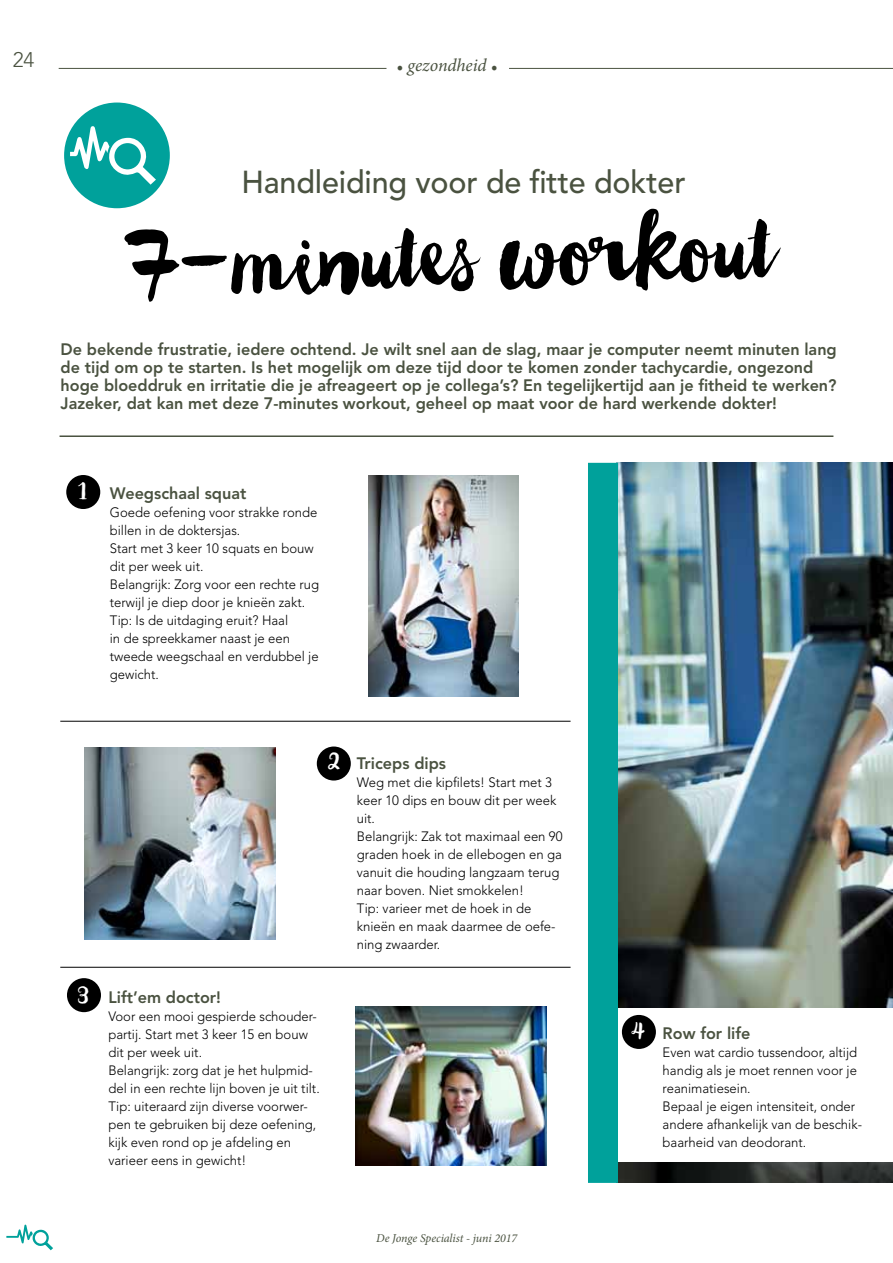
<style>
.page{position:relative;width:893px;height:1263px;background:#fff}
.page>*{position:absolute;margin:0;border:0;box-sizing:border-box;transform-origin:0 0}
.t1{font:108px "Wanderlust Letters";color:#000}
.t2{font:500 31.5px "Avenir LT Std";letter-spacing:-.005em;color:#4a5240}
.t3{font:25.5px "Wanderlust Letters Extras";color:#fff}
.t4{font:300 21px "Avenir LT Std";color:#4a5240}
.t5{font:italic 18px "Minion Pro";letter-spacing:-.005em;color:#4a5240}
.t6{font:800 16.5px/18px "Avenir LT Std";color:#4a5240}
.t7{font:300 13.5px/18px "Avenir LT Std";color:#000}
.t8{font:italic 12px "Minion Pro";letter-spacing:-.01em;color:#4a5240}
.s1{font-family:"Wanderlust Letters Extras";font-weight:400;font-size:25.5px;color:#fff}
</style>
<div class="page">
<hr style="left:60px;top:435px;width:773px;height:2px;background:#4a5240">
<hr style="left:60px;top:721px;width:511px;height:1px;background:#000">
<hr style="left:60px;top:967px;width:511px;height:1px;background:#000">
<hr style="left:509px;top:68px;width:384px;height:1px;background:#4a5240">
<hr style="left:59px;top:68px;width:327px;height:1px;background:#4a5240">
<svg style="left:6px;top:1224px;width:47px;height:26px"></svg>
<div style="left:64px;top:103px;width:106px;height:105px;background:#00a19b;border-radius:50%"></div>
<svg style="left:70px;top:126px;width:86px;height:59px"></svg>
<div style="left:66px;top:475px;width:34px;height:34px;background:#000;border-radius:50%"></div>
<div style="left:317px;top:746px;width:34px;height:34px;background:#000;border-radius:50%"></div>
<div style="left:67px;top:978px;width:34px;height:34px;background:#000;border-radius:50%"></div>
<img style="left:355px;top:1006px;width:191px;height:159px">
<img style="left:84px;top:748px;width:192px;height:191px">
<img style="left:618px;top:463px;width:275px;height:720px">
<img style="left:369px;top:476px;width:149px;height:221px">
<div style="left:588px;top:463px;width:30px;height:720px;background:#00a19b"></div>
<div style="left:618px;top:1008px;width:275px;height:154px;background:#fff"></div>
<div style="left:622px;top:1015px;width:34px;height:34px;background:#000;border-radius:50%"></div>
<h3 class="t4" style="left:13px;top:47px;width:23px">24</h3>
<h3 class="t5" style="left:397px;top:52px;width:103px">• gezondheid •</h3>
<h2 class="t2" style="left:241px;top:164px;width:446px">Handleiding voor de fitte dokter</h2>
<h1 class="t1" style="left:127px;top:199px;width:640px;rotate:-2deg">7-minutes workout</h1>
<p class="t6" style="left:61px;top:340px;width:778px">De bekende frustratie, iedere ochtend. Je wilt snel aan de slag, maar je computer neemt minuten lang de tijd om op te starten. Is het mogelijk om deze tijd door te komen zonder tachycardie, ongezond hoge bloeddruk en irritatie die je afreageert op je collega’s? En tegelijkertijd aan je fitheid te werken?<br>Jazeker, dat kan met deze 7-minutes workout, geheel op maat voor de hard werkende dokter!</p>
<h3 class="t3" style="left:78px;top:480px;width:11px">1</h3>
<p class="t6" style="left:110px;top:484px;width:138px">Weegschaal squat</p>
<p class="t7" style="left:110px;top:503px;width:211px">Goede oefening voor strakke ronde billen in de doktersjas.<br>Start met 3 keer 10 squats en bouw dit per week uit.<br>Belangrijk: Zorg voor een rechte rug terwijl je diep door je knieën zakt.<br>Tip: Is de uitdaging eruit? Haal<br>in de spreekkamer naast je een tweede weegschaal en verdubbel je gewicht.</p>
<h3 class="t3" style="left:78px;top:984px;width:13px">3</h3>
<h3 class="t3" style="left:328px;top:750px;width:14px">2</h3>
<p class="t6" style="left:357px;top:754px;width:91px">Triceps dips</p>
<p class="t7" style="left:357px;top:773px;width:207px">Weg met die kipfilets! Start met 3 keer 10 dips en bouw dit per week uit.<br>Belangrijk: Zak tot maximaal een 90 graden hoek in de ellebogen en ga vanuit die houding langzaam terug naar boven. N iet smokkelen!<br>Tip: varieer met de hoek in de knieën en maak daarmee de oefe&shy;ning zwaarder.</p>
<p class="t6" style="left:108px;top:988px;width:114px">Lift’em doctor!</p>
<p class="t7" style="left:108px;top:1007px;width:213px">Voor een mooi gespierde schouder&shy;partij. Start met 3 keer 15 en bouw dit per week uit.<br>Belangrijk: zorg dat je het hulpmid&shy;del in een rechte lijn boven je uit tilt.<br>Tip: uiteraard zijn diverse voorwer&shy;pen te gebruiken bij deze oefening, kijk even rond op je afdeling en varieer eens in gewicht!</p>
<p class="t6" style="left:632px;top:1024px;width:120px"><span class="s1">4</span> Row for life</p>
<p class="t7" style="left:663px;top:1043px;width:201px">Even wat cardio tussendoor, altijd handig als je moet rennen voor je reanimatiesein.<br>Bepaal je eigen intensiteit, onder andere afhankelijk van de beschik&shy;baarheid van deodorant.</p>
<p class="t8" style="left:376px;top:1230px;width:143px">De Jonge Specialist - juni 2017</p>
</div>
